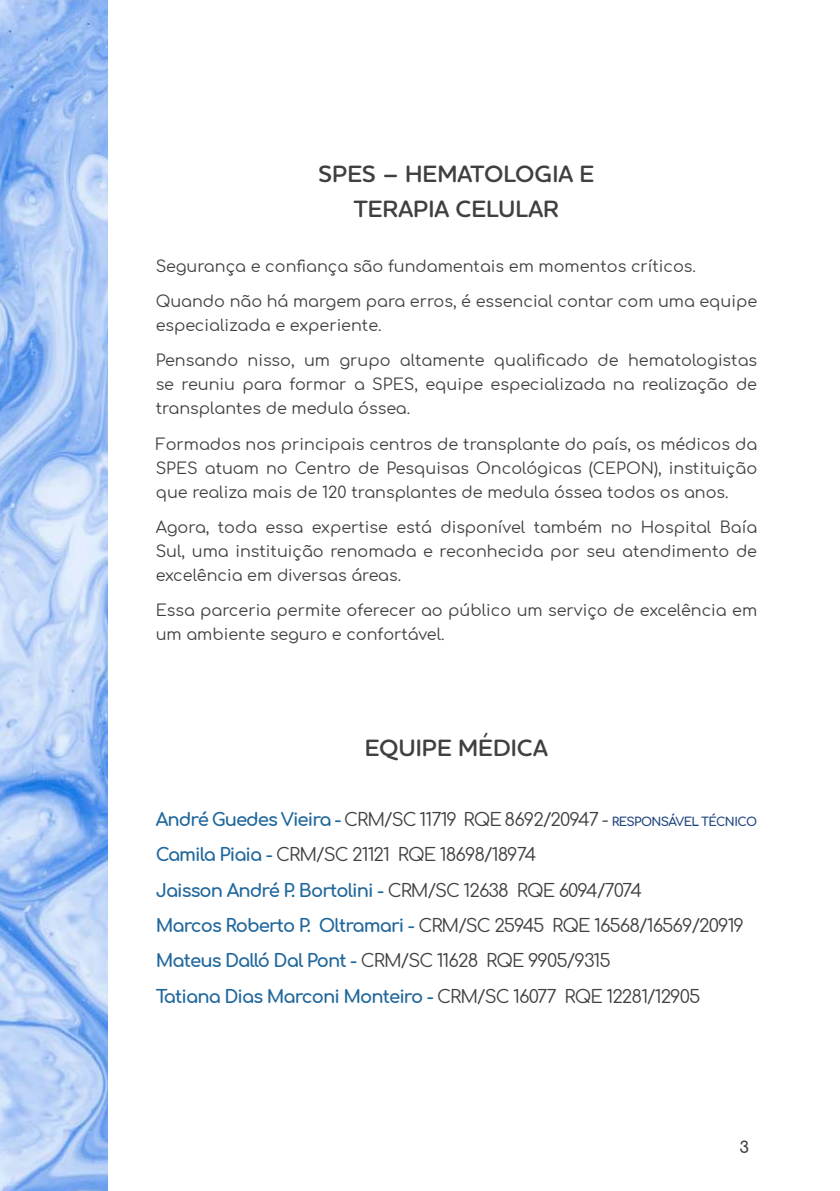
<style>
.page{position:relative;width:840px;height:1191px;background:#fff}
.page>*{position:absolute;margin:0;border:0;box-sizing:border-box;transform-origin:0 0}
.t1{font:600 24px/35.4px "Houschka Rounded";color:#404041;text-align:center}
.t2{font:18px/35.4px "Comfortaa";letter-spacing:-.05em;color:#404041}
.t3{font:16px/24px "Comfortaa";color:#404041;text-align:justify}
.t4{font:700 16px "Comfortaa";color:#404041}
.s1{font-weight:700;color:#20679c}
.s2{font-weight:700;font-size:12px;color:#21467f}
</style>
<div class="page">
<img style="left:0;top:0;width:107px;height:1191px">
<h1 class="t1" style="left:318px;top:155px;width:277px">SPES – HEMATOLOGIA E<br>TERAPIA CELULAR</h1>
<p class="t3" style="left:156px;top:251px;width:541px">Segurança e confiança são fundamentais em momentos críticos.</p>
<p class="t3" style="left:156px;top:290px;width:602px">Quando não há margem para erros, é essencial contar com uma equipe especializada e experiente.</p>
<p class="t3" style="left:156px;top:346px;width:602px">Pensando nisso, um grupo altamente qualificado de hematologistas se reuniu para formar a SPES, equipe especializada na realização de transplantes de medula óssea.</p>
<p class="t3" style="left:156px;top:433px;width:602px">Formados nos principais centros de transplante do país, os médicos da SPES atuam no Centro de Pesquisas Oncológicas (CEPON), instituição que realiza mais de 120 transplantes de medula óssea todos os anos.</p>
<p class="t3" style="left:156px;top:513px;width:602px">Agora, toda essa expertise está disponível também no Hospital Baía Sul, uma instituição renomada e reconhecida por seu atendimento de excelência em diversas áreas.</p>
<p class="t3" style="left:156px;top:596px;width:602px">Essa parceria permite oferecer ao público um serviço de excelência em um ambiente seguro e confortável.</p>
<h1 class="t1" style="left:364px;top:729px;width:184px">EQUIPE MÉDICA</h1>
<p class="t2" style="left:156px;top:802px;width:602px"><span class="s1">André Guedes Vieira -</span> CRM/SC 11719 RQE 8692/20947 - <span class="s2">RESPONSÁVEL TÉCNICO </span><span class="s1">Camila Piaia -</span> CRM/SC 21121 RQE 18698/18974<br><span class="s1">Jaisson André P. Bortolini -</span> CRM/SC 12638 RQE 6094/7074<br><span class="s1">Marcos Roberto P. Oltramari -</span> CRM/SC 25945 RQE 16568/16569/20919<br><span class="s1">Mateus Dalló Dal Pont -</span> CRM/SC 11628 RQE 9905/9315<br><span class="s1">Tatiana Dias Marconi Monteiro -</span> CRM/SC 16077 RQE 12281/12905</p>
<p class="t4" style="left:739px;top:1139px;width:11px">3</p>
</div>
